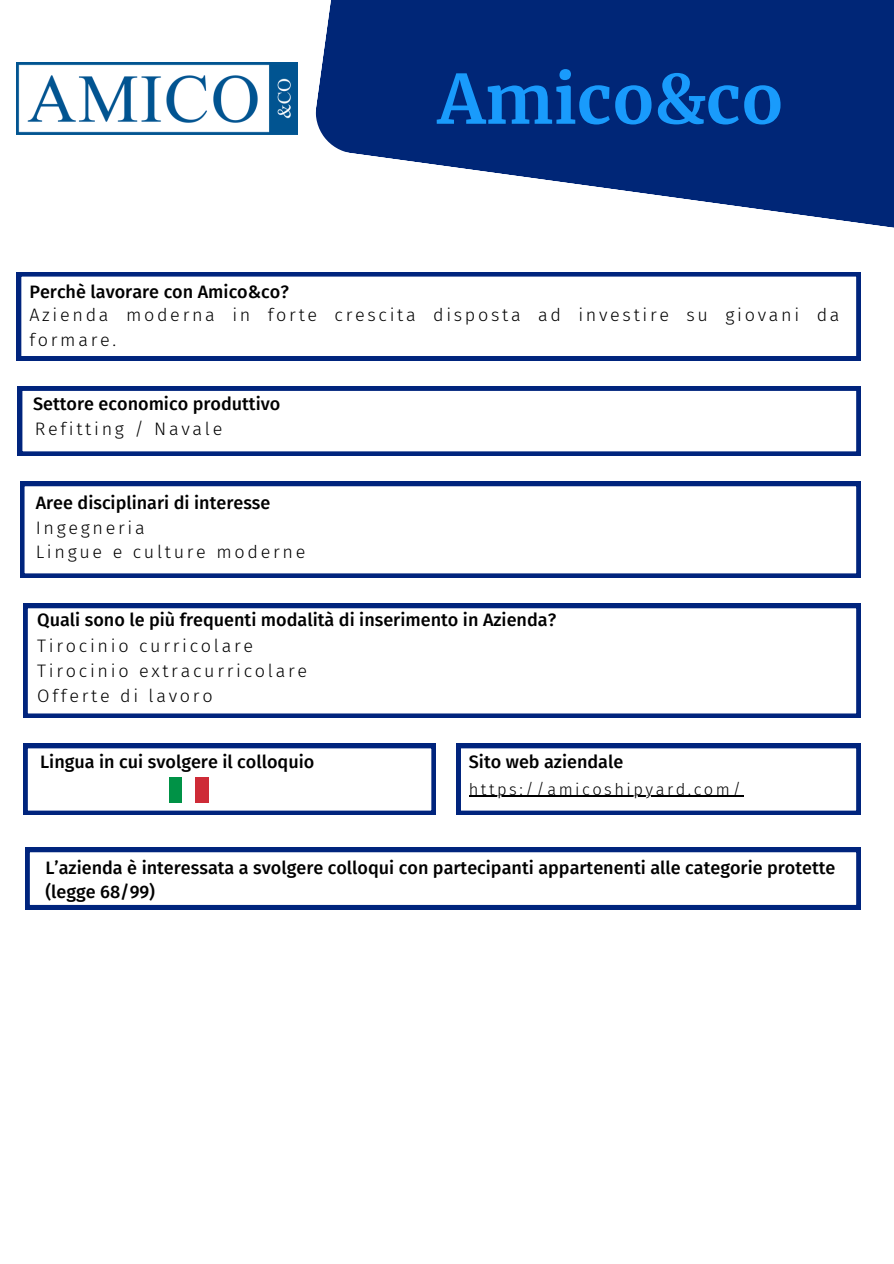
<style>
.page{position:relative;width:894px;height:1264px;background:#fff}
.page>*{position:absolute;margin:0;border:0;box-sizing:border-box;transform-origin:0 0}
.t1{font:700 67.5px "Merriweather";color:#199bfc}
.t2{font:500 18px/24.8px "Fira Sans";color:#000}
.t3{font:300 18px/24.8px "Fira Sans";letter-spacing:.15em;color:#000}
.t4{font:300 16.5px "Fira Sans";letter-spacing:.15em;color:#000}
</style>
<div class="page">
<svg style="left:20px;top:482px;width:840px;height:95px"></svg>
<svg style="left:315px;top:0;width:578px;height:228px;fill:#002677"></svg>
<svg style="left:17px;top:272px;width:843px;height:88px"></svg>
<svg style="left:18px;top:386px;width:842px;height:70px"></svg>
<svg style="left:23px;top:603px;width:837px;height:114px"></svg>
<svg style="left:23px;top:744px;width:412px;height:70px"></svg>
<svg style="left:456px;top:744px;width:404px;height:70px"></svg>
<div style="left:169px;top:777px;width:14px;height:26px;background:#009246"></div>
<div style="left:183px;top:777px;width:13px;height:26px;background:#fff"></div>
<div style="left:196px;top:777px;width:13px;height:26px;background:#ce2b37"></div>
<svg style="left:25px;top:847px;width:835px;height:62px"></svg>
<img style="left:17px;top:62px;width:280px;height:72px">
<hr style="left:468px;top:795px;width:275px;height:2px;background:#000">
<p class="t2" style="left:29px;top:279px;width:261px">Perchè lavorare con Amico&amp;co?</p>
<h2 class="t1" style="left:437px;top:57px;width:347px">Amico&amp;co</h2>
<p class="t3" style="left:29px;top:303px;width:811px">Azienda moderna in forte crescita disposta ad investire su giovani da formare.</p>
<p class="t2" style="left:33px;top:392px;width:249px">Settore economico produttivo</p>
<p class="t3" style="left:35px;top:417px;width:189px">Refitting / Navale</p>
<h2 class="t2" style="left:36px;top:490px;width:236px">Aree disciplinari di interesse</h2>
<h2 class="t3" style="left:36px;top:515px;width:111px">Ingegneria</h2>
<p class="t3" style="left:36px;top:540px;width:271px">Lingue e culture moderne</p>
<h2 class="t2" style="left:37px;top:607px;width:520px">Quali sono le più frequenti modalità di inserimento in Azienda?</h2>
<p class="t3" style="left:37px;top:634px;width:217px">Tirocinio curricolare</p>
<p class="t3" style="left:37px;top:658px;width:271px">Tirocinio extracurricolare</p>
<p class="t3" style="left:37px;top:683px;width:177px">Offerte di lavoro</p>
<h2 class="t2" style="left:40px;top:749px;width:275px">Lingua in cui svolgere il colloquio</h2>
<p class="t2" style="left:468px;top:749px;width:156px">Sito web aziendale</p>
<h2 class="t4" style="left:468px;top:779px;width:273px">https://amicoshipyard.com/</h2>
<p class="t2" style="left:45px;top:855px;width:791px">L’azienda è interessata a svolgere colloqui con partecipanti appartenenti alle categorie protette (legge 68/99)</p>
</div>
